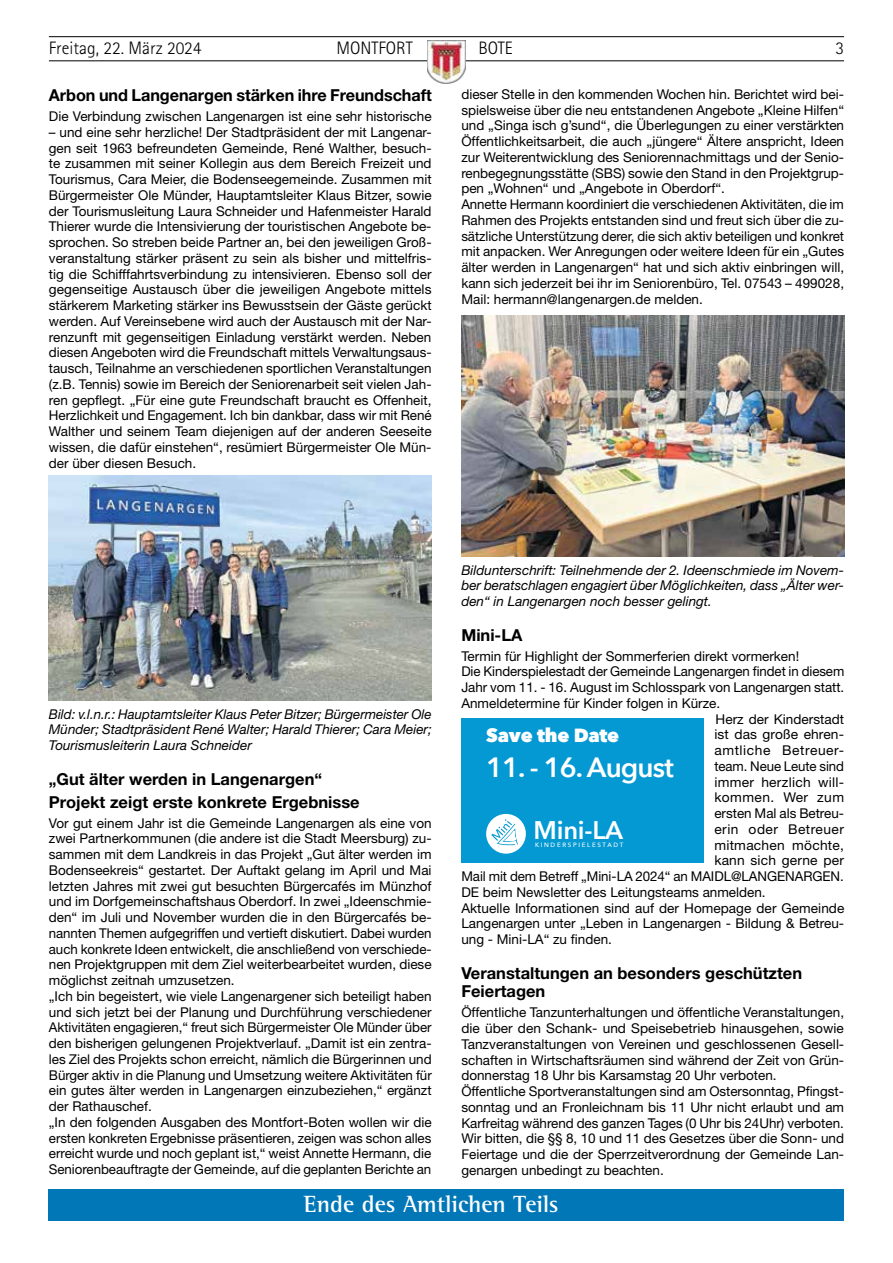
<style>
.page{position:relative;width:893px;height:1263px;background:#fff}
.page>*{position:absolute;margin:0;border:0;box-sizing:border-box;transform-origin:0 0}
.t1{font:600 27.9px "Avenir Next";letter-spacing:-.035em;color:#fff}
.t2{font:600 25.5px "Avenir Next";letter-spacing:-.01em;color:#fff}
.t3{font:700 24px "Rotis Semi Serif Std";color:#fff}
.t4{font:800 19.05px "Avenir Next";letter-spacing:-.01em;color:#fff}
.t5{font:300 18px "Rotis Sans Serif Std";color:#000}
.t6{font:700 16.5px/23px "Helvetica Neue LT Std";color:#000}
.t7{font:13.5px/15.8px "Helvetica Neue LT Std";color:#000}
.t8{font:italic 13.5px/15.8px "Helvetica Neue LT Std";color:#000;text-align:justify}
.t9{font:13.5px "Helvetica Neue LT Std";letter-spacing:.02em;color:#000}
.t10{font:13.5px "Helvetica Neue LT Std";letter-spacing:.045em;color:#000}
.t11{font:13.5px "Helvetica Neue LT Std";letter-spacing:.035em;color:#000}
.t12{font:13.5px "Helvetica Neue LT Std";letter-spacing:.03em;color:#000}
.t13{font:500 6.15px "Avenir Next";letter-spacing:.27em;color:#fff}
</style>
<div class="page">
<hr style="left:49px;top:36px;width:795px;height:1px;background:#000">
<hr style="left:49px;top:60px;width:795px;height:1px;background:#000">
<img style="left:427px;top:40px;width:39px;height:43px">
<img style="left:49px;top:475px;width:383px;height:225px">
<img style="left:461px;top:315px;width:383px;height:241px">
<div style="left:461px;top:718px;width:243px;height:144px;background:#0499d3"></div>
<svg style="left:486px;top:814px;width:40px;height:40px"></svg>
<div style="left:49px;top:1189px;width:795px;height:31px;background:#0177b8"></div>
<h3 class="t5" style="left:49px;top:38px;width:154px">Freitag, 22. März 2024</h3>
<h3 class="t5" style="left:336px;top:38px;width:78px">MONTFORT</h3>
<h3 class="t5" style="left:479px;top:38px;width:36px">BOTE</h3>
<h3 class="t5" style="left:835px;top:38px;width:10px">3</h3>
<p class="t6" style="left:49px;top:83px;width:384px">Arbon und Langenargen stärken ihre Freundschaft</p>
<p class="t7" style="left:49px;top:108px;width:384px">Die Verbindung zwischen Langenargen ist eine sehr historische</p>
<p class="t7" style="left:49px;top:124px;width:384px;text-align:justify">– und eine sehr herzliche! Der Stadtpräsident der mit Langenar&shy;gen seit 1963 befreundeten Gemeinde, René Walther, besuch&shy;te zusammen mit seiner Kollegin aus dem Bereich Freizeit und Tourismus, Cara Meier, die Bodenseegemeinde. Zusammen mit Bürgermeister Ole Münder, Hauptamtsleiter Klaus Bitzer, sowie der Tourismusleitung Laura Schneider und Hafenmeister Harald Thierer wurde die Intensivierung der touristischen Angebote be&shy;sprochen. So streben beide Partner an, bei den jeweiligen Groß&shy;veranstaltung stärker präsent zu sein als bisher und mittelfris&shy;tig die Schifffahrtsverbindung zu intensivieren. Ebenso soll der gegenseitige Austausch über die jeweiligen Angebote mittels stärkerem Marketing stärker ins Bewusstsein der Gäste gerückt werden. Auf Vereinsebene wird auch der Austausch mit der Nar&shy;renzunft mit gegenseitigen Einladung verstärkt werden. Neben diesen Angeboten wird die Freundschaft mittels Verwaltungsaus&shy;tausch, Teilnahme an verschiedenen sportlichen Veranstaltungen (z.B. Tennis) sowie im Bereich der Seniorenarbeit seit vielen Jah&shy;ren gepflegt. „Für eine gute Freundschaft braucht es Offenheit, Herzlichkeit und Engagement. Ich bin dankbar, dass wir mit René Walther und seinem Team diejenigen auf der anderen Seeseite wissen, die dafür einstehen“, resümiert Bürgermeister Ole Mün&shy;der über diesen Besuch.</p>
<p class="t7" style="left:461px;top:86px;width:384px">dieser Stelle in den kommenden Wochen hin. Berichtet wird bei&shy;spielsweise über die neu entstandenen Angebote „Kleine Hilfen“ und „Singa isch g’sund“, die Überlegungen zu einer verstärkten Öffentlichkeitsarbeit, die auch „jüngere“ Ältere anspricht, Ideen zur Weiterentwicklung des Seniorennachmittags und der Senio&shy;renbegegnungsstätte (SBS) sowie den Stand in den Projektgrup&shy;pen „Wohnen“ und „Angebote in Oberdorf“.<br>Annette Hermann koordiniert die verschiedenen Aktivitäten, die im Rahmen des Projekts entstanden sind und freut sich über die zu&shy;sätzliche Unterstützung derer, die sich aktiv beteiligen und konkret mit anpacken. Wer Anregungen oder weitere Ideen für ein „Gutes älter werden in Langenargen“ hat und sich aktiv einbringen will, kann sich jederzeit bei ihr im Seniorenbüro, Tel. 07543 – 499028, Mail: hermann@langenargen.de melden.</p>
<p class="t8" style="left:461px;top:562px;width:384px">Bildunterschrift: Teilnehmende der 2. Ideenschmiede im Novem&shy;ber beratschlagen engagiert über Möglichkeiten, dass „Älter wer&shy;den“ in Langenargen noch besser gelingt.</p>
<p class="t6" style="left:461px;top:623px;width:63px">Mini-LA</p>
<p class="t7" style="left:461px;top:648px;width:384px">Termin für Highlight der Sommerferien direkt vormerken!<br>Die Kinderspielestadt der Gemeinde Langenargen findet in diesem Jahr vom 11. - 16. August im Schlosspark von Langenargen statt.<br>Anmeldetermine für Kinder folgen in Kürze.</p>
<h3 class="t4" style="left:486px;top:724px;width:135px">Save the Date</h3>
<h1 class="t1" style="left:486px;top:743px;width:189px">11. - 16. August</h1>
<h2 class="t2" style="left:534px;top:808px;width:91px">Mini-LA</h2>
<p class="t13" style="left:535px;top:839px;width:90px">KINDERSPIELESTADT</p>
<p class="t8" style="left:49px;top:706px;width:384px">Bild: v.l.n.r.: Hauptamtsleiter Klaus Peter Bitzer; Bürgermeister Ole Münder; Stadtpräsident René Walter; Harald Thierer; Cara Meier; Tourismusleiterin Laura Schneider</p>
<p class="t6" style="left:49px;top:767px;width:312px">„Gut älter werden in Langenargen“<br>Projekt zeigt erste konkrete Ergebnisse</p>
<p class="t7" style="left:49px;top:815px;width:384px">Vor gut einem Jahr ist die Gemeinde Langenargen als eine von zwei Partnerkommunen (die andere ist die Stadt Meersburg) zu&shy;sammen mit dem Landkreis in das Projekt „Gut älter werden im Bodenseekreis“ gestartet. Der Auftakt gelang im April und Mai letzten Jahres mit zwei gut besuchten Bürgercafés im Münzhof und im Dorfgemeinschaftshaus Oberdorf. In zwei „Ideenschmie&shy;den“ im Juli und November wurden die in den Bürgercafés be&shy;nannten Themen aufgegriffen und vertieft diskutiert. Dabei wurden auch konkrete Ideen entwickelt, die anschließend von verschiede&shy;nen Projektgruppen mit dem Ziel weiterbearbeitet wurden, diese möglichst zeitnah umzusetzen.<br>„Ich bin begeistert, wie viele Langenargener sich beteiligt haben und sich jetzt bei der Planung und Durchführung verschiedener Aktivitäten engagieren,“ freut sich Bürgermeister Ole Münder über den bisherigen gelungenen Projektverlauf. „Damit ist ein zentra&shy;les Ziel des Projekts schon erreicht, nämlich die Bürgerinnen und Bürger aktiv in die Planung und Umsetzung weitere Aktivitäten für ein gutes älter werden in Langenargen einzubeziehen,“ ergänzt der Rathauschef.<br>„In den folgenden Ausgaben des Montfort-Boten wollen wir die ersten konkreten Ergebnisse präsentieren, zeigen was schon alles erreicht wurde und noch geplant ist,“ weist Annette Hermann, die Seniorenbeauftragte der Gemeinde, auf die geplanten Berichte an</p>
<p class="t7" style="left:715px;top:711px;width:130px">Herz der Kinderstadt</p>
<p class="t7" style="left:714px;top:726px;width:131px">ist das große ehren-</p>
<p class="t10" style="left:714px;top:742px;width:131px">amtliche Betreuer-</p>
<p class="t7" style="left:714px;top:758px;width:131px">team. Neue Leute sind</p>
<p class="t9" style="left:714px;top:774px;width:131px">immer herzlich will-</p>
<p class="t12" style="left:714px;top:789px;width:131px">kommen. Wer zum</p>
<p class="t7" style="left:714px;top:805px;width:131px">ersten Mal als Betreu-</p>
<p class="t11" style="left:714px;top:821px;width:131px">erin oder Betreuer</p>
<p class="t9" style="left:714px;top:837px;width:131px">mitmachen möchte,</p>
<p class="t7" style="left:714px;top:852px;width:131px">kann sich gerne per</p>
<p class="t7" style="left:461px;top:868px;width:384px">Mail mit dem Betreff „Mini-LA 2024“ an MAIDL@LANGENARGEN.</p>
<p class="t7" style="left:461px;top:884px;width:306px">DE beim Newsletter des Leitungsteams anmelden.</p>
<p class="t7" style="left:461px;top:900px;width:384px">Aktuelle Informationen sind auf der Homepage der Gemeinde</p>
<p class="t7" style="left:461px;top:915px;width:384px">Langenargen unter „Leben in Langenargen - Bildung &amp; Betreu-</p>
<p class="t7" style="left:461px;top:931px;width:152px">ung - Mini-LA“ zu finden.</p>
<p class="t6" style="left:461px;top:963px;width:342px;line-height:18.8px">Veranstaltungen an besonders geschützten<br>Feiertagen</p>
<p class="t7" style="left:461px;top:1004px;width:384px">Öffentliche Tanzunterhaltungen und öffentliche Veranstaltungen, die über den Schank- und Speisebetrieb hinausgehen, sowie Tanzveranstaltungen von Vereinen und geschlossenen Gesell&shy;schaften in Wirtschaftsräumen sind während der Zeit von Grün&shy;donnerstag 18 Uhr bis Karsamstag 20 Uhr verboten.<br>Öffentliche Sportveranstaltungen sind am Ostersonntag, Pfingst&shy;sonntag und an Fronleichnam bis 11 Uhr nicht erlaubt und am Karfreitag während des ganzen Tages (0 Uhr bis 24Uhr) verboten.<br>Wir bitten, die §§ 8, 10 und 11 des Gesetzes über die Sonn- und Feiertage und die der Sperrzeitverordnung der Gemeinde Lan&shy;genargen unbedingt zu beachten.</p>
<h3 class="t3" style="left:304px;top:1190px;width:256px">Ende des Amtlichen Teils</h3>
</div>
